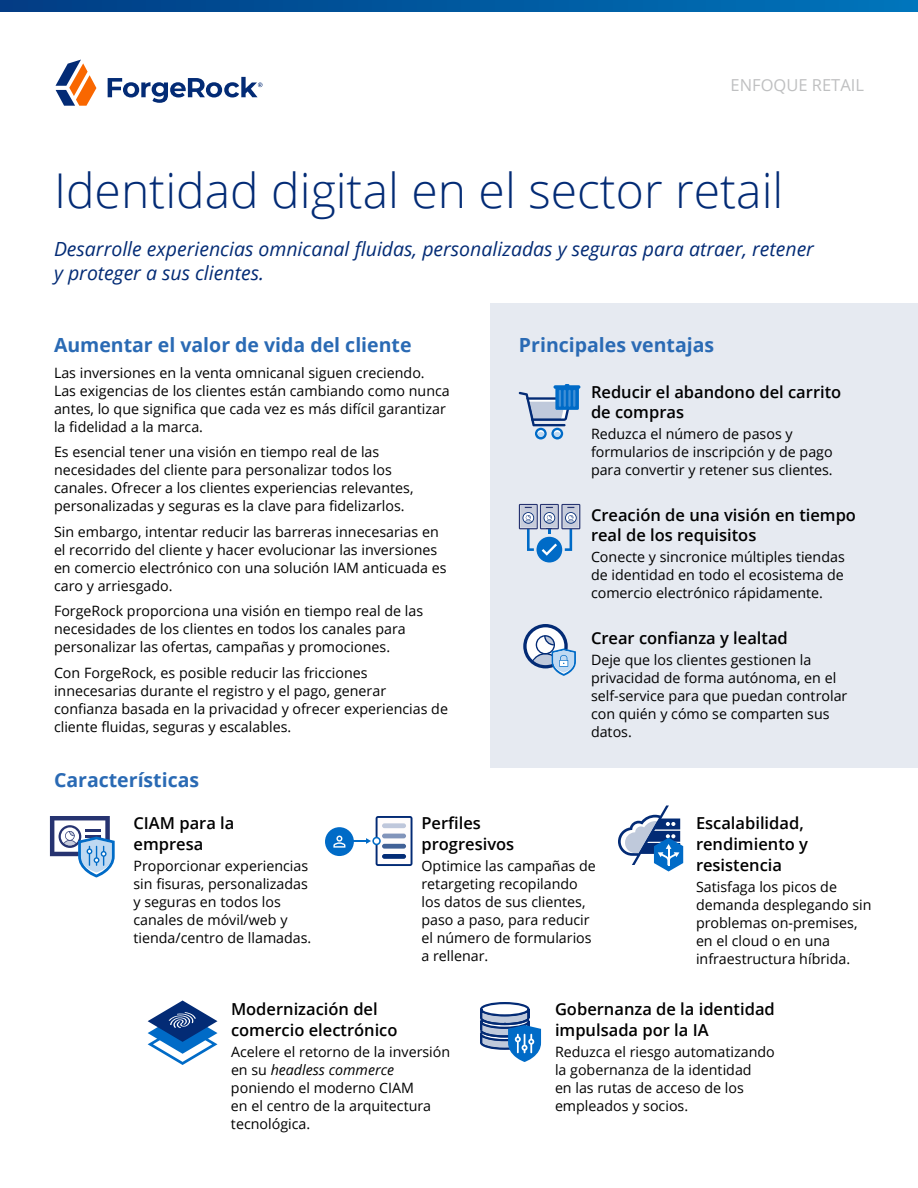
<style>
.page{position:relative;width:918px;height:1188px;background:#fff}
.page>*{position:absolute;margin:0;border:0;box-sizing:border-box;transform-origin:0 0}
.t1{font:300 48px "Open Sans";color:#032b75}
.t2{font:italic 19.5px/24px "Open Sans";color:#032b75}
.t3{font:700 19.5px "Open Sans";color:#2a6ab4}
.t4{font:600 16.5px/21px "Open Sans";color:#000}
.t5{font:16.5px "Open Sans";color:#bfc0c1}
.t6{font:14.25px/18px "Open Sans";color:#000}
.s1{font-style:italic}
</style>
<div class="page">
<svg style="left:0;top:0;width:918px;height:12px;background:#00589e"></svg>
<div style="left:490px;top:303px;width:428px;height:465px;background:#e6eaf1"></div>
<svg style="left:56px;top:60px;width:40px;height:46px"></svg>
<svg style="left:108px;top:77px;width:155px;height:26px"></svg>
<svg style="left:50px;top:816px;width:65px;height:62px"></svg>
<svg style="left:618px;top:806px;width:65px;height:65px"></svg>
<svg style="left:480px;top:1002px;width:61px;height:60px"></svg>
<hr style="left:554px;top:385px;width:26px;height:4px;background:#006bc7;border-radius:2px">
<svg style="left:519px;top:384px;width:60px;height:56px"></svg>
<svg style="left:523px;top:624px;width:53px;height:52px"></svg>
<div style="left:537px;top:537px;width:25px;height:25px;background:#006bc7;border-radius:50%"></div>
<svg style="left:519px;top:504px;width:61px;height:52px"></svg>
<div style="left:325px;top:827px;width:29px;height:29px;background:#006bc7;border-radius:50%"></div>
<svg style="left:353px;top:816px;width:60px;height:50px"></svg>
<svg style="left:333px;top:836px;width:12px;height:12px"></svg>
<div style="left:382px;top:844px;width:24px;height:5px;background:#426196;border-radius:2px"></div>
<div style="left:382px;top:854px;width:24px;height:5px;background:#032b75;border-radius:2px"></div>
<hr style="left:382px;top:834px;width:24px;height:4px;background:#8294ba;border-radius:2px">
<svg style="left:148px;top:1001px;width:70px;height:64px"></svg>
<p class="t5" style="left:731px;top:73px;width:135px">ENFOQUE RETAIL</p>
<h1 class="t1" style="left:54px;top:157px;width:731px">Identidad digital en el sector retail</h1>
<h2 class="t2" style="left:54px;top:237px;width:762px">Desarrolle experiencias omnicanal fluidas, personalizadas y seguras para atraer, retener y proteger a sus clientes.</h2>
<h2 class="t3" style="left:519px;top:332px;width:197px">Principales ventajas</h2>
<p class="t4" style="left:591px;top:382px;width:252px;line-height:19.5px">Reducir el abandono del carrito de compras</p>
<p class="t6" style="left:591px;top:424px;width:243px">Reduzca el número de pasos y formularios de inscripción y de pago para convertir y retener sus clientes.</p>
<p class="t4" style="left:591px;top:505px;width:267px;line-height:19.5px">Creación de una visión en tiempo real de los requisitos</p>
<p class="t6" style="left:591px;top:547px;width:255px;text-align:justify">Conecte y sincronice múltiples tiendas de identidad en todo el ecosistema de comercio electrónico rápidamente.</p>
<p class="t4" style="left:591px;top:627px;width:198px">Crear confianza y lealtad</p>
<p class="t6" style="left:591px;top:651px;width:258px">Deje que los clientes gestionen la privacidad de forma autónoma, en el self-service para que puedan controlar con quién y cómo se comparten sus datos.</p>
<h2 class="t3" style="left:54px;top:332px;width:359px">Aumentar el valor de vida del cliente</h2>
<p class="t6" style="left:54px;top:363px;width:397px">Las inversiones en la venta omnicanal siguen creciendo.<br>Las exigencias de los clientes están cambiando como nunca antes, lo que significa que cada vez es más difícil garantizar la fidelidad a la marca.</p>
<p class="t6" style="left:54px;top:443px;width:361px">Es esencial tener una visión en tiempo real de las necesidades del cliente para personalizar todos los canales. Ofrecer a los clientes experiencias relevantes, personalizadas y seguras es la clave para fidelizarlos.</p>
<p class="t6" style="left:54px;top:522px;width:394px">Sin embargo, intentar reducir las barreras innecesarias en el recorrido del cliente y hacer evolucionar las inversiones en comercio electrónico con una solución IAM anticuada es caro y arriesgado.</p>
<p class="t6" style="left:54px;top:602px;width:371px">ForgeRock proporciona una visión en tiempo real de las necesidades de los clientes en todos los canales para personalizar las ofertas, campañas y promociones.</p>
<p class="t6" style="left:54px;top:663px;width:395px">Con ForgeRock, es posible reducir las fricciones innecesarias durante el registro y el pago, generar confianza basada en la privacidad y ofrecer experiencias de cliente fluidas, seguras y escalables.</p>
<h2 class="t3" style="left:54px;top:767px;width:147px">Características</h2>
<p class="t4" style="left:134px;top:812px;width:102px">CIAM para la empresa</p>
<p class="t6" style="left:134px;top:856px;width:179px">Proporcionar experiencias sin fisuras, personalizadas y seguras en todos los canales de móvil/web y tienda/centro de llamadas.</p>
<p class="t4" style="left:422px;top:812px;width:94px">Perfiles progresivos</p>
<p class="t6" style="left:422px;top:856px;width:176px">Optimice las campañas de retargeting recopilando los datos de sus clientes, paso a paso, para reducir el número de formularios a rellenar.</p>
<p class="t4" style="left:696px;top:812px;width:114px">Escalabilidad, rendimiento y resistencia</p>
<p class="t6" style="left:696px;top:877px;width:177px">Satisfaga los picos de demanda desplegando sin problemas on-premises, en el cloud o en una infraestructura híbrida.</p>
<p class="t4" style="left:231px;top:998px;width:168px">Modernización del comercio electrónico</p>
<p class="t6" style="left:231px;top:1042px;width:221px">Acelere el retorno de la inversión en su <span class="s1">headless commerce </span>poniendo el moderno CIAM<br>en el centro de la arquitectura tecnológica.</p>
<p class="t4" style="left:555px;top:998px;width:221px">Gobernanza de la identidad impulsada por la IA</p>
<p class="t6" style="left:555px;top:1042px;width:221px">Reduzca el riesgo automatizando la gobernanza de la identidad<br>en las rutas de acceso de los empleados y socios.</p>
</div>
